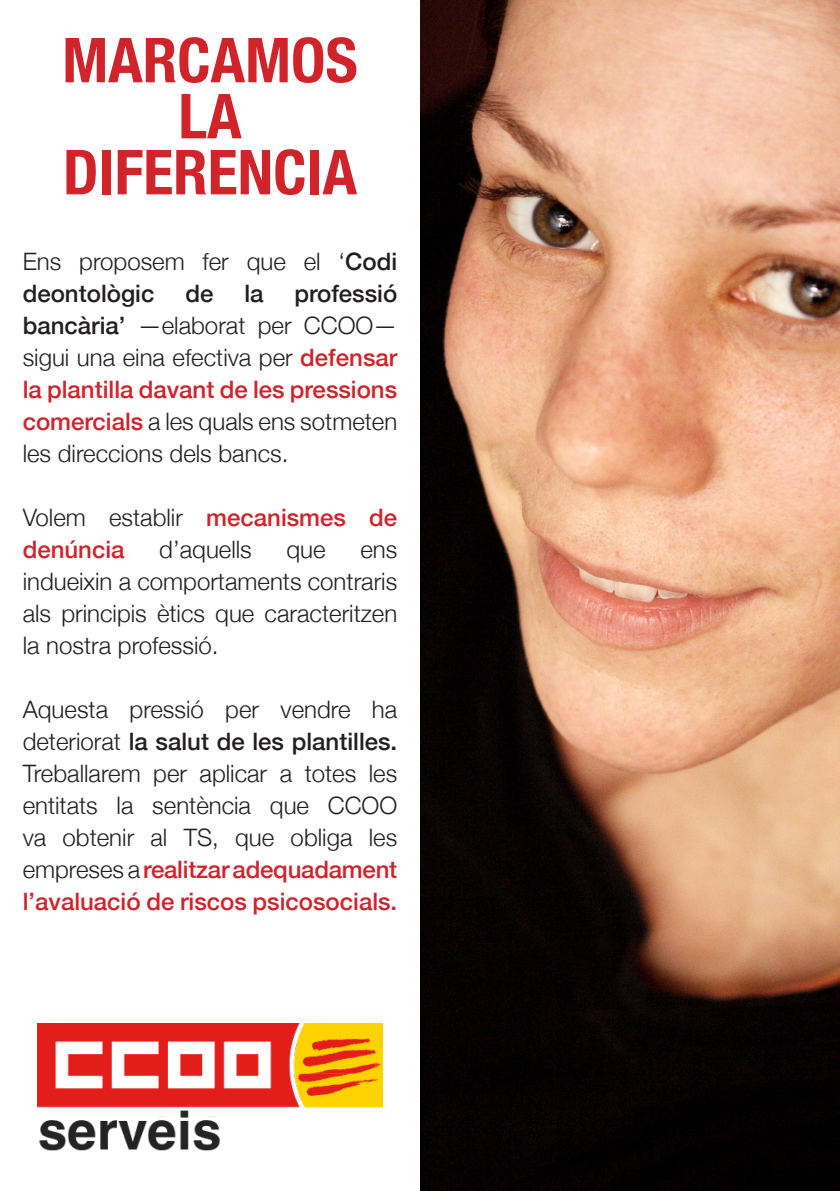
<style>
.page{position:relative;width:840px;height:1191px;background:#fff}
.page>*{position:absolute;margin:0;border:0;box-sizing:border-box;transform-origin:0 0}
.t1{font:700 condensed 62px "Helvetica Neue";color:#d1232a}
.t2{font:300 24px/32px "Helvetica Neue";color:#231f20;text-align:justify}
.t3{font:500 24px/32px "Helvetica Neue";color:#d1232a}
.t4{font:500 24px "Helvetica Neue";color:#231f20}
.s1{font-weight:500}
.s2{font-weight:500;color:#d1232a}
.s3{font-weight:300;color:#231f20}
</style>
<div class="page">
<img style="left:420px;top:0;width:419px;height:1191px">
<img style="left:38px;top:1023px;width:344px;height:128px">
<p class="t1" style="left:62px;top:9px;width:297px">MARCAMOS</p>
<p class="t1" style="left:178px;top:65px;width:65px">LA</p>
<p class="t1" style="left:63px;top:121px;width:295px">DIFERENCIA</p>
<p class="t2" style="left:23px;top:244px;width:376px">Ens proposem fer que el ‘<span class="s1">Codi deontològic</span></p>
<p class="t2" style="left:23px;top:276px;width:376px;text-indent:271px"><span class="s1">professió bancària’</span> —elaborat per CCOO— sigui una eina efectiva per <span class="s2">defensar la plantilla davant de les pressions comercials</span> a les quals ens sotmeten les direccions dels bancs.</p>
<p class="t4" style="left:185px;top:274px;width:30px">de</p>
<p class="t4" style="left:244px;top:274px;width:21px">la</p>
<p class="t3" style="left:23px;top:500px;width:376px"><span class="s3">Volem establir</span> mecanismes de denúncia</p>
<p class="t2" style="left:159px;top:532px;width:94px">d’aquells</p>
<p class="t2" style="left:286px;top:532px;width:41px">que</p>
<p class="t2" style="left:23px;top:532px;width:376px;text-indent:337px">ens indueixin a comportaments contraris als principis ètics que caracteritzen la nostra professió.</p>
<p class="t2" style="left:23px;top:692px;width:376px">Aquesta pressió per vendre ha deteriorat <span class="s1">la salut de les plantilles.<br></span>Treballarem per aplicar a totes les entitats la sentència que CCOO va obtenir al TS, que obliga les empreses a <span class="s2">realitzar adequadament l’avaluació de riscos psicosocials.</span></p>
</div>
